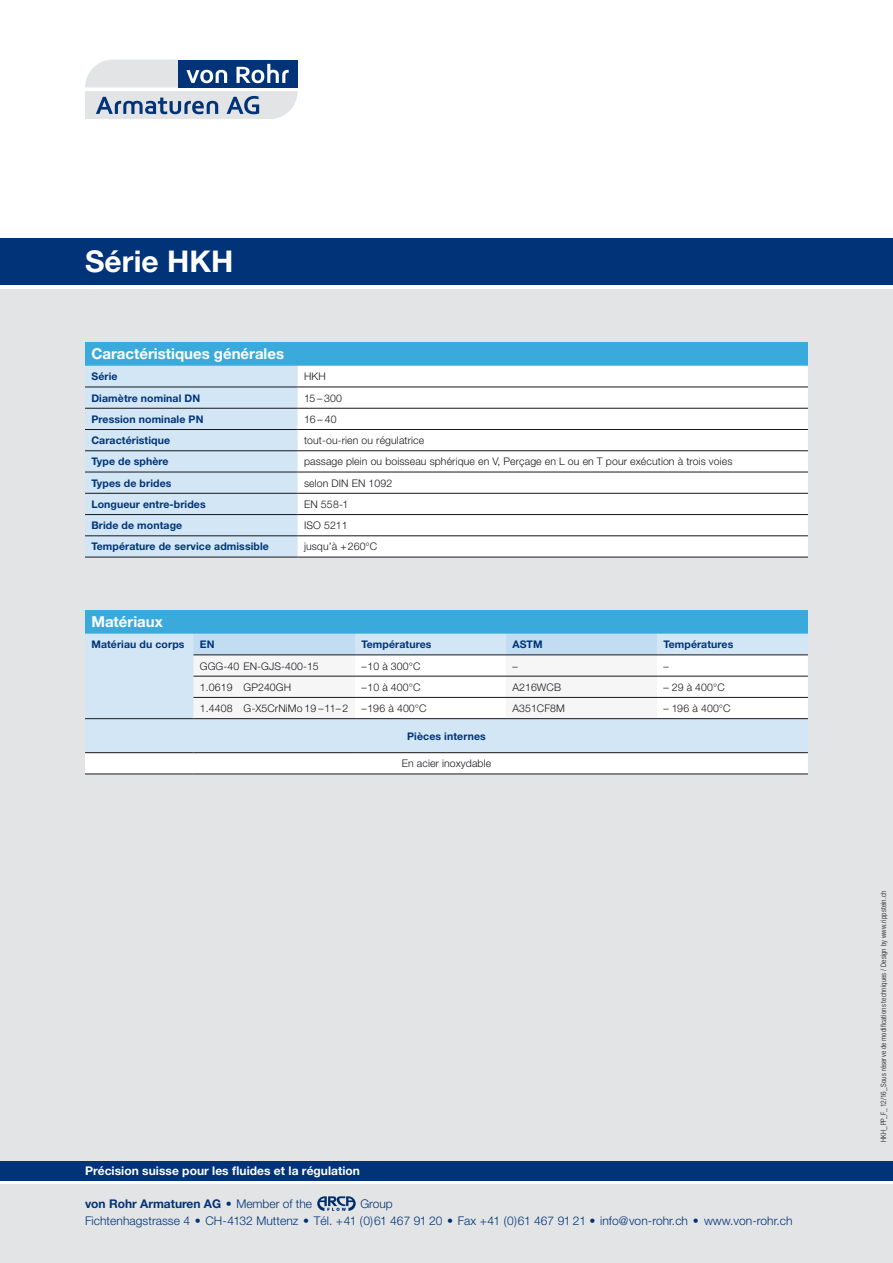
<style>
.page{position:relative;width:893px;height:1263px;background:#fff}
.page>*{position:absolute;margin:0;border:0;box-sizing:border-box;transform-origin:0 0}
.t1{font:700 30px "Helvetica Neue";letter-spacing:.005em;color:#fff}
.t2{font:700 15px "Helvetica Neue";color:#fff}
.t3{font:300 12px/16.5px "Helvetica Neue";letter-spacing:.005em;color:#003378}
.t4{font:700 12px "Helvetica Neue";letter-spacing:.005em;color:#fff}
.t5{font:700 12px "Helvetica Neue";color:#003378}
.t6{font:300 10.5px "Helvetica Neue";letter-spacing:.01em;color:#1a171c}
.t7{font:700 10.5px "Helvetica Neue";letter-spacing:.01em;color:#003378}
.t8{font:300 condensed 7.5px "Helvetica Neue";letter-spacing:.015em;color:#1a171c}
.s1{font-weight:300}
</style>
<div class="page">
<div style="left:0;top:289px;width:893px;height:872px;background:#e3e4e5"></div>
<div style="left:0;top:238px;width:893px;height:47px;background:#003378"></div>
<div style="left:85px;top:342px;width:723px;height:24px;background:#3aaadc"></div>
<div style="left:85px;top:366px;width:213px;height:191px;background:#d2e6f5"></div>
<div style="left:298px;top:366px;width:510px;height:191px;background:#fff"></div>
<hr style="left:85px;top:387px;width:213px;height:1px;background:#1a171c">
<hr style="left:298px;top:387px;width:510px;height:1px;background:#1a171c">
<hr style="left:85px;top:408px;width:213px;height:1px;background:#1a171c">
<hr style="left:298px;top:408px;width:510px;height:1px;background:#1a171c">
<hr style="left:85px;top:429px;width:213px;height:1px;background:#1a171c">
<hr style="left:298px;top:429px;width:510px;height:1px;background:#1a171c">
<hr style="left:85px;top:450px;width:213px;height:1px;background:#1a171c">
<hr style="left:298px;top:450px;width:510px;height:1px;background:#1a171c">
<hr style="left:85px;top:472px;width:213px;height:1px;background:#1a171c">
<hr style="left:298px;top:472px;width:510px;height:1px;background:#1a171c">
<hr style="left:85px;top:493px;width:213px;height:1px;background:#1a171c">
<hr style="left:298px;top:493px;width:510px;height:1px;background:#1a171c">
<hr style="left:85px;top:514px;width:213px;height:1px;background:#1a171c">
<hr style="left:298px;top:514px;width:510px;height:1px;background:#1a171c">
<hr style="left:85px;top:535px;width:213px;height:1px;background:#1a171c">
<hr style="left:298px;top:535px;width:510px;height:1px;background:#1a171c">
<hr style="left:85px;top:557px;width:213px;height:1px;background:#1a171c">
<hr style="left:298px;top:557px;width:510px;height:1px;background:#1a171c">
<svg style="left:85px;top:60px;width:213px;height:59px;background:#a2b2c7"></svg>
<div style="left:0;top:1184px;width:893px;height:79px;background:#e3e4e5"></div>
<div style="left:0;top:1161px;width:893px;height:19px;background:#003378"></div>
<div style="left:85px;top:610px;width:723px;height:24px;background:#3aaadc"></div>
<div style="left:85px;top:634px;width:723px;height:21px;background:#d2e6f5"></div>
<svg style="left:193px;top:634px;width:464px;height:21px;background:#c2daec"></svg>
<svg style="left:85px;top:655px;width:723px;height:119px;background:#e9f1f6"></svg>
<hr style="left:193px;top:655px;width:162px;height:1px;background:#1a171c">
<hr style="left:355px;top:655px;width:151px;height:1px;background:#1a171c">
<hr style="left:506px;top:655px;width:151px;height:1px;background:#1a171c">
<hr style="left:657px;top:655px;width:151px;height:1px;background:#1a171c">
<hr style="left:193px;top:676px;width:162px;height:1px;background:#1a171c">
<hr style="left:355px;top:676px;width:151px;height:1px;background:#1a171c">
<hr style="left:506px;top:676px;width:151px;height:1px;background:#1a171c">
<hr style="left:657px;top:676px;width:151px;height:1px;background:#1a171c">
<hr style="left:193px;top:697px;width:162px;height:1px;background:#1a171c">
<hr style="left:355px;top:697px;width:151px;height:1px;background:#1a171c">
<hr style="left:506px;top:697px;width:151px;height:1px;background:#1a171c">
<hr style="left:657px;top:697px;width:151px;height:1px;background:#1a171c">
<hr style="left:85px;top:718px;width:108px;height:1px;background:#1a171c">
<hr style="left:193px;top:718px;width:162px;height:1px;background:#1a171c">
<hr style="left:355px;top:718px;width:151px;height:1px;background:#1a171c">
<hr style="left:506px;top:718px;width:151px;height:1px;background:#1a171c">
<hr style="left:657px;top:718px;width:151px;height:1px;background:#1a171c">
<hr style="left:85px;top:752px;width:108px;height:1px;background:#1a171c">
<hr style="left:193px;top:752px;width:162px;height:1px;background:#1a171c">
<hr style="left:355px;top:752px;width:151px;height:1px;background:#1a171c">
<hr style="left:506px;top:752px;width:151px;height:1px;background:#1a171c">
<hr style="left:657px;top:752px;width:151px;height:1px;background:#1a171c">
<hr style="left:85px;top:774px;width:108px;height:1px;background:#1a171c">
<hr style="left:193px;top:774px;width:162px;height:1px;background:#1a171c">
<hr style="left:355px;top:774px;width:151px;height:1px;background:#1a171c">
<hr style="left:506px;top:774px;width:151px;height:1px;background:#1a171c">
<hr style="left:657px;top:774px;width:151px;height:1px;background:#1a171c">
<svg style="left:317px;top:1196px;width:39px;height:15px"></svg>
<h1 class="t1" style="left:85px;top:243px;width:150px">Série HKH</h1>
<h2 class="t2" style="left:91px;top:345px;width:194px">Caractéristiques générales</h2>
<p class="t7" style="left:91px;top:370px;width:28px">Série</p>
<p class="t6" style="left:304px;top:370px;width:23px">HKH</p>
<p class="t7" style="left:91px;top:391px;width:110px">Diamètre nominal DN</p>
<p class="t6" style="left:304px;top:391px;width:40px">15 – 300</p>
<p class="t7" style="left:91px;top:413px;width:114px">Pression nominale PN</p>
<p class="t6" style="left:304px;top:413px;width:34px">16–40</p>
<p class="t7" style="left:91px;top:434px;width:80px">Caractéristique</p>
<p class="t6" style="left:304px;top:434px;width:122px">tout-ou-rien ou régulatrice</p>
<p class="t7" style="left:91px;top:455px;width:79px">Type de sphère</p>
<p class="t6" style="left:304px;top:455px;width:430px">passage plein ou boisseau sphérique en V, Perçage en L ou en T pour exécution à trois voies</p>
<p class="t7" style="left:91px;top:476px;width:82px">Types de brides</p>
<p class="t6" style="left:304px;top:476px;width:90px">selon DIN EN 1092</p>
<p class="t7" style="left:91px;top:498px;width:116px">Longueur entre-brides</p>
<p class="t6" style="left:304px;top:498px;width:46px">EN 558-1</p>
<p class="t7" style="left:91px;top:519px;width:92px">Bride de montage</p>
<p class="t6" style="left:304px;top:519px;width:45px">ISO 5211</p>
<p class="t7" style="left:91px;top:540px;width:179px">Température de service admissible</p>
<p class="t6" style="left:304px;top:540px;width:75px">jusqu’à +260°C</p>
<h2 class="t2" style="left:91px;top:613px;width:73px">Matériaux</h2>
<p class="t7" style="left:91px;top:638px;width:95px">Matériau du corps</p>
<p class="t7" style="left:200px;top:638px;width:16px">EN</p>
<p class="t7" style="left:361px;top:638px;width:71px">Températures</p>
<p class="t7" style="left:512px;top:638px;width:32px">ASTM</p>
<p class="t7" style="left:663px;top:638px;width:71px">Températures</p>
<p class="t6" style="left:200px;top:659px;width:120px">GGG-40 EN-GJS-400-15</p>
<p class="t6" style="left:361px;top:659px;width:60px">–10 à 300°C</p>
<p class="t6" style="left:512px;top:659px;width:7px">–</p>
<p class="t6" style="left:663px;top:659px;width:7px">–</p>
<p class="t6" style="left:200px;top:681px;width:93px">1.0619 GP240GH</p>
<p class="t6" style="left:361px;top:681px;width:60px">–10 à 400°C</p>
<p class="t6" style="left:512px;top:681px;width:50px">A216WCB</p>
<p class="t6" style="left:663px;top:681px;width:63px">– 29 à 400°C</p>
<p class="t6" style="left:200px;top:702px;width:228px">1.4408 G-X5CrNiMo 19 –11–2 –196 à 400°C</p>
<p class="t6" style="left:512px;top:702px;width:54px">A351CF8M</p>
<p class="t6" style="left:663px;top:702px;width:69px">– 196 à 400°C</p>
<p class="t7" style="left:407px;top:729px;width:80px">Pièces internes</p>
<p class="t6" style="left:402px;top:757px;width:91px">En acier inoxydable</p>
<p class="t4" style="left:85px;top:1163px;width:276px">Précision suisse pour les fluides et la régulation</p>
<p class="t5" style="left:85px;top:1196px;width:229px">von Rohr Armaturen AG • <span class="s1">Member of the</span></p>
<p class="t3" style="left:85px;top:1195px;width:709px;text-indent:275px">Group<br>Fichtenhagstrasse 4 • CH-4132 Muttenz • Tél. +41 (0)61 467 91 20 • Fax +41 (0)61 467 91 21 • info@von-rohr.ch • www.von-rohr.ch</p>
<p class="t8" style="left:879px;top:1142px;width:252px;rotate:-90deg">HKH_PP_F_12/16_Sous réserve de modifications techniques / Design by www.rippstein.ch</p>
</div>
